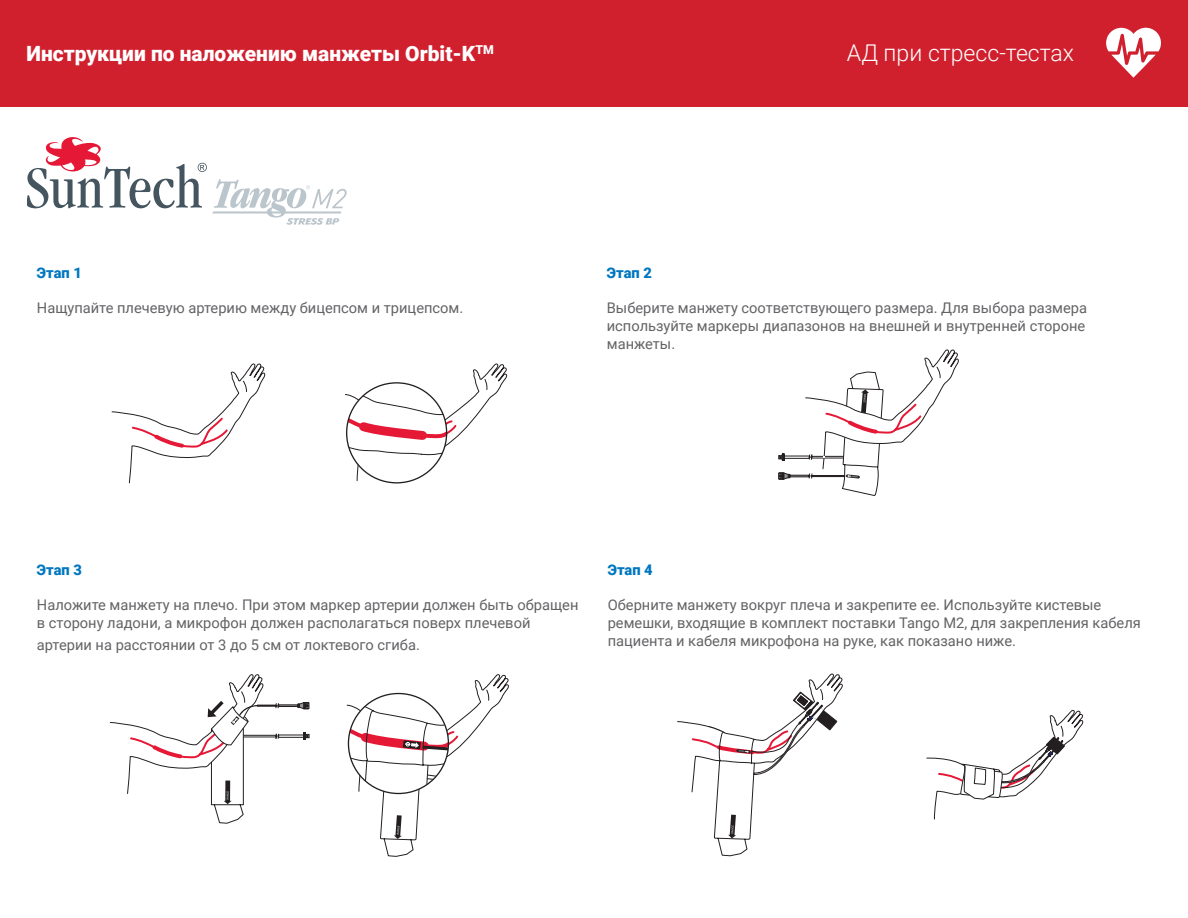
<style>
.page{position:relative;width:1188px;height:918px;background:#fff}
.page>*{position:absolute;margin:0;border:0;box-sizing:border-box;transform-origin:0 0}
.t1{font:300 23.1px "Roboto";color:#fff}
.t2{font:900 21px "Roboto";color:#fff}
.t3{font:14.7px/17.5px "Roboto";color:#636366}
.t4{font:900 14.7px "Roboto";color:#0077c0}
</style>
<div class="page">
<svg style="left:778px;top:349px;width:181px;height:147px"></svg>
<div style="left:0;top:0;width:1188px;height:107px;background:#d0202e"></div>
<svg style="left:1106px;top:28px;width:55px;height:50px"></svg>
<svg style="left:111px;top:363px;width:397px;height:121px"></svg>
<svg style="left:346px;top:674px;width:163px;height:183px"></svg>
<svg style="left:109px;top:674px;width:200px;height:150px"></svg>
<svg style="left:677px;top:673px;width:166px;height:184px"></svg>
<svg style="left:926px;top:709px;width:158px;height:111px"></svg>
<div style="left:486px;top:779px;width:46px;height:81px;background:#fff"></div>
<svg style="left:27px;top:137px;width:320px;height:88px"></svg>
<p class="t2" style="left:26px;top:38px;width:469px">Инструкции по наложению манжеты Orbit-K<sup>TM</sup></p>
<p class="t4" style="left:37px;top:263px;width:47px">Этап 1</p>
<p class="t3" style="left:37px;top:299px;width:428px">Нащупайте плечевую артерию между бицепсом и трицепсом.</p>
<p class="t1" style="left:847px;top:37px;width:229px">АД при стресс-тестах</p>
<p class="t4" style="left:607px;top:263px;width:47px">Этап 2</p>
<p class="t3" style="left:607px;top:299px;width:482px">Выберите манжету соответствующего размера. Для выбора размера используйте маркеры диапазонов на внешней и внутренней стороне манжеты.</p>
<p class="t4" style="left:37px;top:560px;width:47px">Этап 3</p>
<p class="t3" style="left:37px;top:596px;width:543px">Наложите манжету на плечо. При этом маркер артерии должен быть обращен в сторону ладони, а микрофон должен располагаться поверх плечевой</p>
<p class="t3" style="left:37px;top:635px;width:384px">артерии на расстоянии от 3 до 5 см от локтевого сгиба.</p>
<p class="t4" style="left:608px;top:560px;width:47px">Этап 4</p>
<p class="t3" style="left:608px;top:596px;width:535px">Оберните манжету вокруг плеча и закрепите ее. Используйте кистевые ремешки, входящие в комплект поставки Tango M2, для закрепления кабеля пациента и кабеля микрофона на руке, как показано ниже.</p>
</div>
